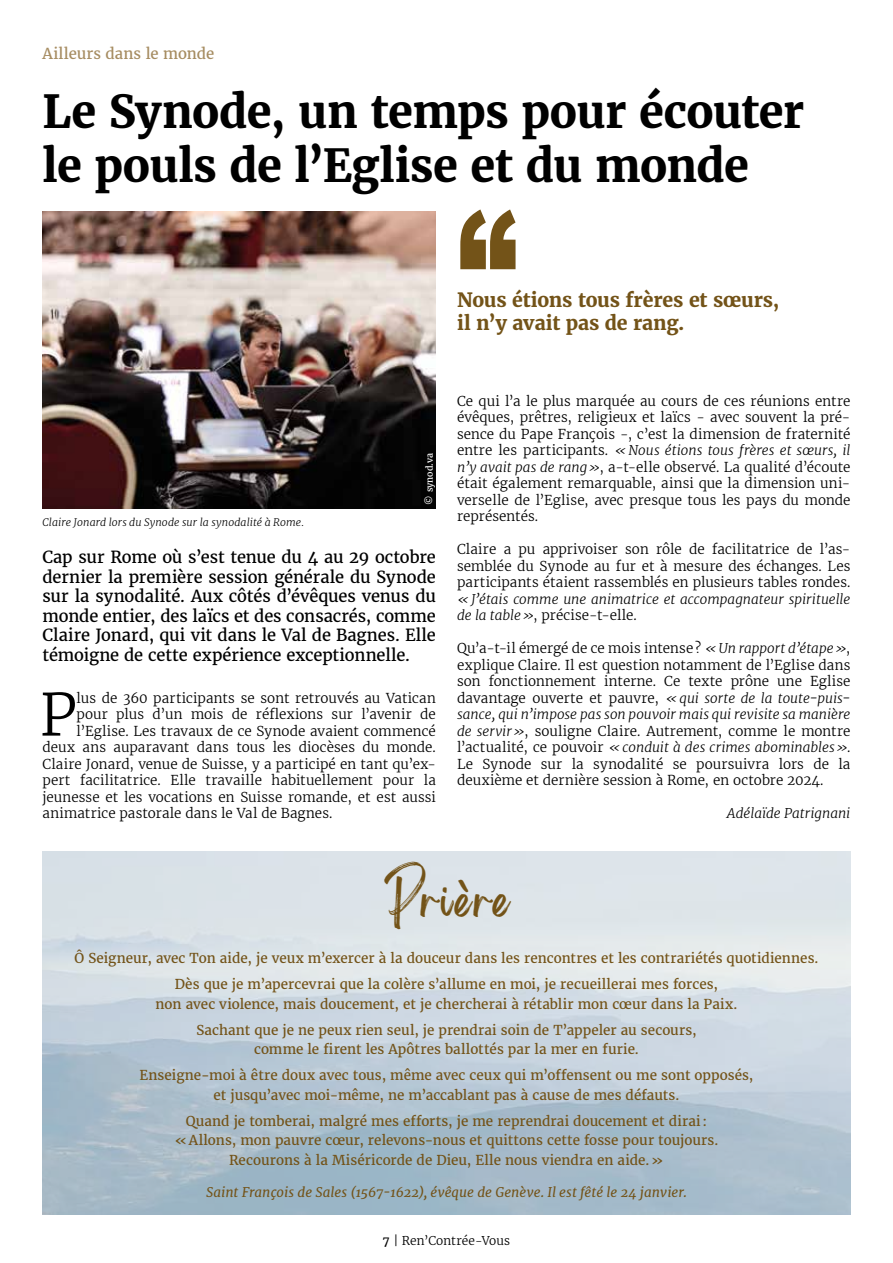
<style>
.page{position:relative;width:893px;height:1263px;background:#fff}
.page>*{position:absolute;margin:0;border:0;box-sizing:border-box;transform-origin:0 0}
.t1{font:900 150px "Arial";color:#735318;scale:.8 1}
.t2{font:300 57.9px "Merriweather";color:#000}
.t3{font:700 45px/54px "Merriweather";letter-spacing:-.015em;color:#000}
.t4{font:42px "Brightwall Personal Use";letter-spacing:.04em;color:#735318}
.t5{font:700 19.5px/22.5px "Merriweather";letter-spacing:-.005em;color:#735318}
.t6{font:16.5px/19.5px "Merriweather";letter-spacing:-.005em;color:#000;text-align:justify}
.t7{font:15px "Merriweather";color:#a68c61}
.t8{font:300 13.5px/16.5px "Merriweather";letter-spacing:.005em;color:#000;text-align:justify}
.t9{font:13.5px/26px "Merriweather";letter-spacing:.005em;color:#735318;text-align:center}
.t10{font:italic 300 13.5px/16.5px "Merriweather";color:#000}
.t11{font:italic 13.5px "Merriweather";color:#735318}
.t12{font:300 12px "Merriweather";letter-spacing:.01em;color:#000}
.t13{font:italic 300 10.5px "Merriweather";letter-spacing:.01em;color:#000}
.t14{font:9px "Merriweather";color:#fff}
.s1{font-style:italic}
.s2{font-style:normal}
.s3{font-weight:400}
</style>
<div class="page">
<img style="left:43px;top:212px;width:393px;height:297px">
<p class="t7" style="left:43px;top:44px;width:173px">Ailleurs dans le monde</p>
<h3 class="t3" style="left:43px;top:85px;width:763px">Le Synode, un temps pour écouter le pouls de l’Eglise et du monde</h3>
<h1 class="t1" style="left:457px;top:156px;width:76px">“</h1>
<h3 class="t5" style="left:457px;top:289px;width:324px">Nous étions tous frères et sœurs, il n’y avait pas de rang.</h3>
<p class="t13" style="left:43px;top:515px;width:263px">Claire Jonard lors du Synode sur la synodalité à Rome.</p>
<p class="t14" style="left:424px;top:504px;width:53px;rotate:-90deg">© synod.va</p>
<p class="t6" style="left:43px;top:548px;width:395px">Cap sur Rome où s’est tenue du 4 au 29 octobre dernier la première session générale du Synode sur la synodalité. Aux côtés d’évêques venus du monde entier, des laïcs et des consacrés, comme Claire Jonard, qui vit dans le Val de Bagnes. Elle témoigne de cette expérience exceptionnelle.</p>
<h2 class="t2" style="left:39px;top:679px;width:39px">P</h2>
<p class="t8" style="left:77px;top:689px;width:361px">lus de 360 participants se sont retrouvés au Vatican</p>
<p class="t8" style="left:77px;top:706px;width:361px">pour plus d’un mois de réflexions sur l’avenir de</p>
<p class="t8" style="left:77px;top:722px;width:361px">l’Eglise. Les travaux de ce Synode avaient commencé</p>
<p class="t8" style="left:43px;top:739px;width:395px">deux ans auparavant dans tous les diocèses du monde.</p>
<p class="t8" style="left:43px;top:755px;width:395px">Claire Jonard, venue de Suisse, y a participé en tant qu’ex-</p>
<p class="t8" style="left:43px;top:772px;width:395px">pert facilitatrice. Elle travaille habituellement pour la</p>
<p class="t8" style="left:43px;top:788px;width:395px">jeunesse et les vocations en Suisse romande, et est aussi</p>
<p class="t8" style="left:43px;top:805px;width:291px">animatrice pastorale dans le Val de Bagnes.</p>
<p class="t8" style="left:457px;top:392px;width:395px">Ce qui l’a le plus marquée au cours de ces réunions entre évêques, prêtres, religieux et laïcs - avec souvent la pré&shy;sence du Pape François -, c’est la dimension de fraternité entre les participants. <span class="s1">«Nous étions tous frères et sœurs, il n’y avait pas de rang»</span>, a-t-elle observé. La qualité d’écoute était également remarquable, ainsi que la dimension uni&shy;verselle de l’Eglise, avec presque tous les pays du monde représentés.</p>
<p class="t8" style="left:457px;top:541px;width:395px">Claire a pu apprivoiser son rôle de facilitatrice de l’as&shy;semblée du Synode au fur et à mesure des échanges. Les participants étaient rassemblés en plusieurs tables rondes.</p>
<p class="t10" style="left:457px;top:590px;width:395px">«J’étais comme une animatrice et accompagnateur spirituelle de la table»<span class="s2">, précise-t-elle.</span></p>
<p class="t8" style="left:457px;top:640px;width:395px">Qu’a-t-il émergé de ce mois intense? <span class="s1">«Un rapport d’étape»</span>, explique Claire. Il est question notamment de l’Eglise dans son fonctionnement interne. Ce texte prône une Eglise davantage ouverte et pauvre, <span class="s1">«qui sorte de la toute-puis&shy;sance, qui n’impose pas son pouvoir mais qui revisite sa manière de servir»</span>, souligne Claire. Autrement, comme le montre l’actualité, ce pouvoir <span class="s1">«conduit à des crimes abominables»</span>.<br>Le Synode sur la synodalité se poursuivra lors de la deuxième et dernière session à Rome, en octobre 2024.</p>
<p class="t10" style="left:727px;top:805px;width:125px">Adélaïde Patrignani</p>
<h3 class="t4" style="left:384px;top:885px;width:126px">Prière</h3>
<p class="t9" style="left:75px;top:945px;width:745px">Ô Seigneur, avec Ton aide, je veux m’exercer à la douceur dans les rencontres et les contrariétés quotidiennes.<br>Dès que je m’apercevrai que la colère s’allume en moi, je recueillerai mes forces,</p>
<p class="t9" style="left:156px;top:991px;width:583px">non avec violence, mais doucement, et je chercherai à rétablir mon cœur dans la Paix.<br>Sachant que je ne peux rien seul, je prendrai soin de T’appeler au secours,</p>
<p class="t9" style="left:140px;top:1036px;width:615px">comme le firent les Apôtres ballottés par la mer en furie.<br>Enseigne-moi à être doux avec tous, même avec ceux qui m’offensent ou me sont opposés,</p>
<p class="t9" style="left:186px;top:1082px;width:523px">et jusqu’avec moi-même, ne m’accablant pas à cause de mes défauts.<br>Quand je tomberai, malgré mes efforts, je me reprendrai doucement et dirai:</p>
<p class="t9" style="left:175px;top:1131px;width:545px;line-height:19.5px">«Allons, mon pauvre cœur, relevons-nous et quittons cette fosse pour toujours.<br>Recourons à la Miséricorde de Dieu, Elle nous viendra en aide.»</p>
<p class="t11" style="left:206px;top:1184px;width:482px">Saint François de Sales (1567-1622), évêque de Genève. Il est fêté le 24 janvier.</p>
<p class="t12" style="left:383px;top:1233px;width:129px"><span class="s3">7</span> | Ren’Contrée-Vous</p>
</div>
